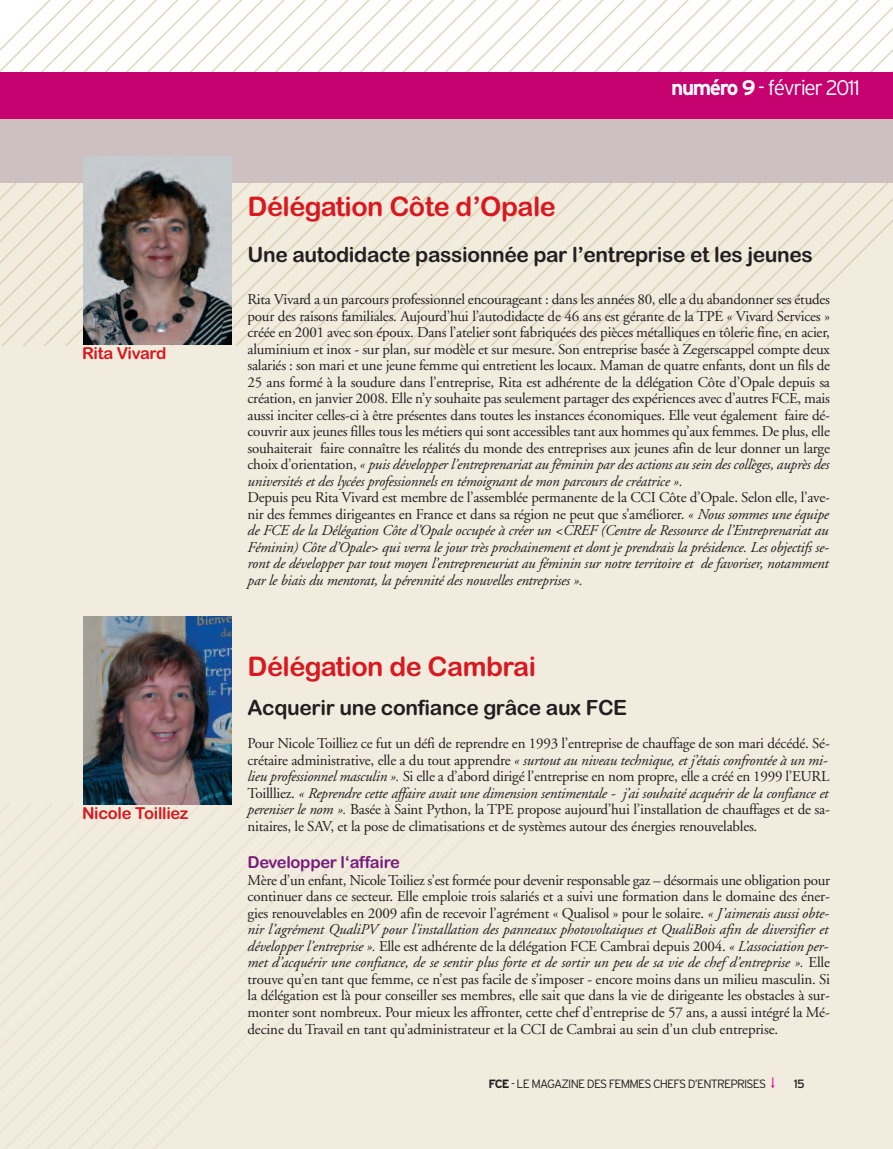
<style>
.page{position:relative;width:893px;height:1149px;background:#fff}
.page>*{position:absolute;margin:0;border:0;box-sizing:border-box;transform-origin:0 0}
.t1{font:27px "Arial Rounded MT Bold";letter-spacing:-.02em;color:#d9181f}
.t2{font:21px "Arial Rounded MT Bold";letter-spacing:-.02em;color:#231f20}
.t3{font:300 21px "Interstate";letter-spacing:-.065em;color:#fff}
.t4{font:16.5px "Arial Rounded MT Bold";letter-spacing:-.02em;color:#d9181f}
.t5{font:16.5px "Arial Rounded MT Bold";letter-spacing:-.02em;color:#781d7d}
.t6{font:15px/16.5px "Adobe Garamond";letter-spacing:-.015em;color:#231f20;text-align:justify}
.t7{font:italic 15px/16.5px "Adobe Garamond";letter-spacing:-.015em;color:#231f20;text-align:justify}
.t8{font:300 12px "Interstate";letter-spacing:-.065em;color:#231f20}
.s1{font-weight:700}
.s2{font-style:italic}
.s3{font-style:normal}
.s4{font-size:15px;color:#ed028c}
.s5{font-weight:400}
</style>
<div class="page">
<div style="left:0;top:161px;width:893px;height:987px;background:#f2ecdf"></div>
<svg style="left:0;top:0;width:893px;height:346px"></svg>
<svg style="left:0;top:804px;width:21px;height:344px"></svg>
<svg style="left:21px;top:804px;width:21px;height:344px"></svg>
<svg style="left:42px;top:804px;width:22px;height:344px"></svg>
<svg style="left:64px;top:804px;width:21px;height:344px"></svg>
<svg style="left:85px;top:804px;width:21px;height:344px"></svg>
<svg style="left:106px;top:804px;width:21px;height:344px"></svg>
<svg style="left:127px;top:801px;width:372px;height:347px"></svg>
<div style="left:0;top:72px;width:893px;height:90px;background:#c60170"></div>
<div style="left:0;top:119px;width:893px;height:64px;background:#cdc0c0"></div>
<img style="left:83px;top:157px;width:148px;height:187px">
<img style="left:83px;top:616px;width:148px;height:188px">
<p class="t4" style="left:82px;top:343px;width:86px">Rita Vivard</p>
<p class="t4" style="left:82px;top:803px;width:108px">Nicole Toilliez</p>
<h2 class="t3" style="left:671px;top:75px;width:190px"><span class="s1">numéro 9</span> - février 2011</h2>
<h1 class="t1" style="left:247px;top:191px;width:310px">Délégation Côte d’Opale</h1>
<h2 class="t2" style="left:247px;top:243px;width:567px">Une autodidacte passionnée par l’entreprise et les jeunes</h2>
<p class="t6" style="left:247px;top:292px;width:584px">Rita Vivard a un parcours professionnel encourageant : dans les années 80, elle a du abandonner ses études pour des raisons familiales. Aujourd’hui l’autodidacte de 46 ans est gérante de la TPE « Vivard Services » créée en 2001 avec son époux. Dans l’atelier sont fabriquées des pièces métalliques en tôlerie fine, en acier, aluminium et inox - sur plan, sur modèle et sur mesure. Son entreprise basée à Zegerscappel compte deux salariés : son mari et une jeune femme qui entretient les locaux. Maman de quatre enfants, dont un fils de 25 ans formé à la soudure dans l’entreprise, Rita est adhérente de la délégation Côte d’Opale depuis sa création, en janvier 2008. Elle n’y souhaite pas seulement partager des expériences avec d’autres FCE, mais aussi inciter celles-ci à être présentes dans toutes les instances économiques. Elle veut également faire dé&shy;couvrir aux jeunes filles tous les métiers qui sont accessibles tant aux hommes qu’aux femmes. De plus, elle souhaiterait faire connaître les réalités du monde des entreprises aux jeunes afin de leur donner un large choix d’orientation, <span class="s2">« puis développer l’entreprenariat au féminin par des actions au sein des collèges, auprès des universités et des lycées professionnels en témoignant de mon parcours de créatrice ».</span></p>
<p class="t7" style="left:247px;top:490px;width:584px"><span class="s3">Depuis peu Rita Vivard est membre de l’assemblée permanente de la CCI Côte d’Opale. Selon elle, l’ave&shy;nir des femmes dirigeantes en France et dans sa région ne peut que s’améliorer.</span> « Nous sommes une équipe de FCE de la Délégation Côte d’Opale occupée à créer un &lt;CREF (Centre de Ressource de l’Entreprenariat au Féminin) Côte d’Opale&gt; qui verra le jour très prochainement et dont je prendrais la présidence. Les objectifs se&shy;ront de développer par tout moyen l’entrepreneuriat au féminin sur notre territoire et de favoriser, notamment par le biais du mentorat, la pérennité des nouvelles entreprises ».</p>
<h1 class="t1" style="left:247px;top:650px;width:290px">Délégation de Cambrai</h1>
<h2 class="t2" style="left:247px;top:695px;width:381px">Acquerir une confiance grâce aux FCE</h2>
<p class="t6" style="left:247px;top:736px;width:584px;text-align:left">Pour Nicole Toilliez ce fut un défi de reprendre en 1993 l’entreprise de chauffage de son mari décédé. Sé&shy;crétaire administrative, elle a du tout apprendre <span class="s2">« surtout au niveau technique, et j’étais confrontée à un mi&shy;lieu professionnel masculin ».</span> Si elle a d’abord dirigé l’entreprise en nom propre, elle a créé en 1999 l’EURL Toillliez. <span class="s2">« Reprendre cette affaire avait une dimension sentimentale - j’ai souhaité acquérir de la confiance et pereniser le nom ».</span> Basée à Saint Python, la TPE propose aujourd’hui l’installation de chauffages et de sa&shy;nitaires, le SAV, et la pose de climatisations et de systèmes autour des énergies renouvelables.</p>
<p class="t5" style="left:247px;top:852px;width:154px">Developper l‘affaire</p>
<p class="t6" style="left:247px;top:872px;width:584px">Mère d’un enfant, Nicole Toiliez s’est formée pour devenir responsable gaz – désormais une obligation pour continuer dans ce secteur. Elle emploie trois salariés et a suivi une formation dans le domaine des éner&shy;gies renouvelables en 2009 afin de recevoir l’agrément « Qualisol » pour le solaire. <span class="s2">« J’aimerais aussi obte&shy;nir l’agrément QualiPV pour l’installation des panneaux photovoltaiques et QualiBois afin de diversifier et développer l’entreprise ».</span> Elle est adhérente de la délégation FCE Cambrai depuis 2004. <span class="s2">« L’association per&shy;met d’acquérir une confiance, de se sentir plus forte et de sortir un peu de sa vie de chef d’entreprise ».</span> Elle trouve qu’en tant que femme, ce n’est pas facile de s’imposer - encore moins dans un milieu masculin. Si la délégation est là pour conseiller ses membres, elle sait que dans la vie de dirigeante les obstacles à sur&shy;monter sont nombreux. Pour mieux les affronter, cette chef d’entreprise de 57 ans, a aussi intégré la Mé&shy;decine du Travail en tant qu’administrateur et la CCI de Cambrai au sein d’un club entreprise.</p>
<p class="t8" style="left:488px;top:1076px;width:318px"><span class="s1">FCE</span> - LE MAGAZINE DES FEMMES CHEFS D’ENTREPRISES <span class="s4">≈</span> <span class="s5">15</span></p>
</div>
